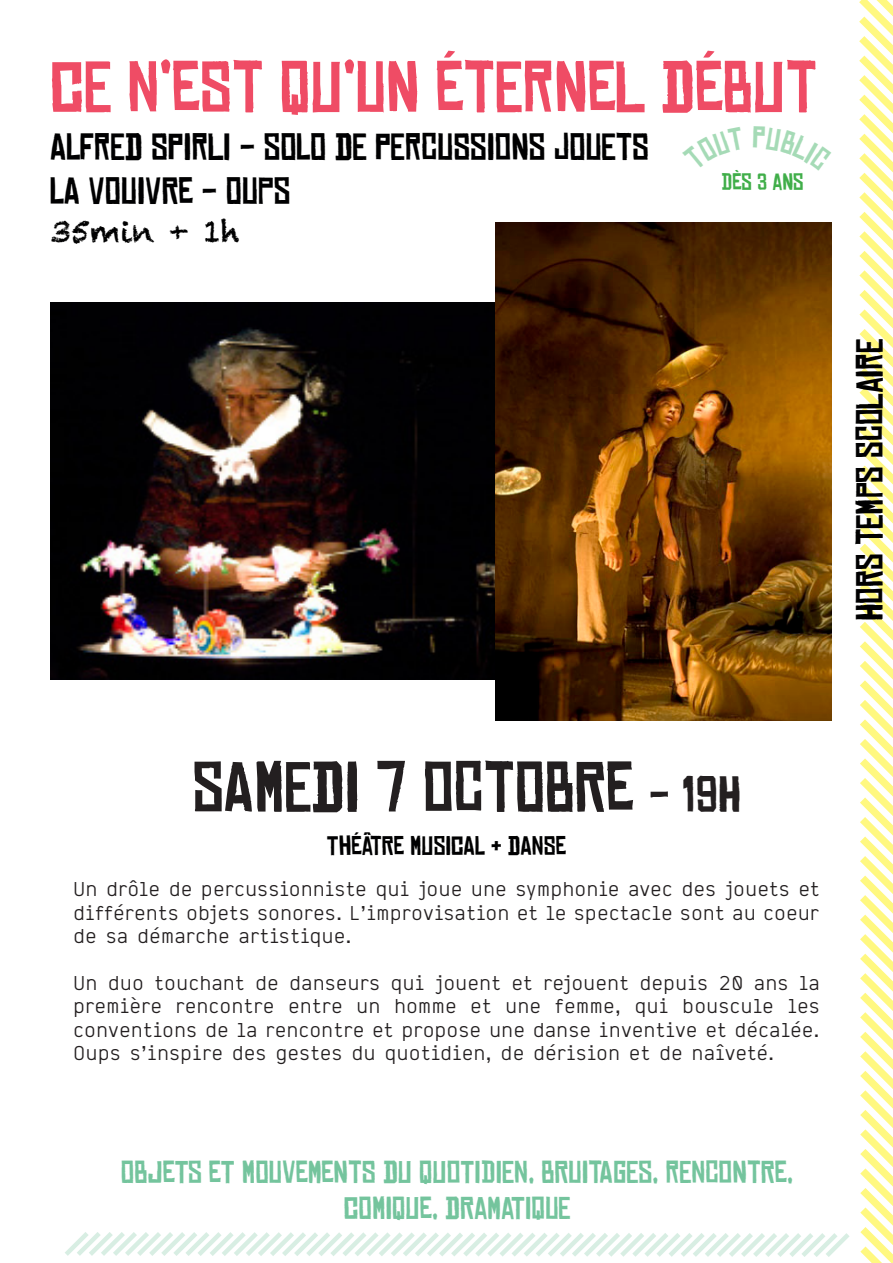
<style>
.page{position:relative;width:893px;height:1263px;background:#fff}
.page>*{position:absolute;margin:0;border:0;box-sizing:border-box;transform-origin:0 0}
.t1{font:69px "Chinese Rocks Rg";color:#ef4c65}
.t2{font:67.5px "Chinese Rocks Rg";color:#231f20}
.t3{font:36px "Chinese Rocks Rg";color:#000001}
.t4{font:30px/36px "Chinese Rocks Rg";color:#74c49d}
.t5{font:30px "Chalkduster";color:#000001}
.t6{font:25.5px "Chinese Rocks Rg";color:#000001}
.Style_de_paragraphe{font:22.5px "Chinese Rocks Rg";color:#40ae49}
.t7{font:19.5px/23.4px "Deck";color:#231f20;text-align:justify}
.s1{font-size:48px}
</style>
<div class="page">
<svg style="left:859px;top:0;width:34px;height:1263px"></svg>
<img style="left:50px;top:303px;width:446px;height:377px">
<img style="left:496px;top:222px;width:335px;height:498px">
<svg style="left:65px;top:1232px;width:785px;height:25px"></svg>
<p class="t1" style="left:50px;top:50px;width:769px">CE N’EST QU’UN ÉTERNEL DÉBUT</p>
<p class="t3" style="left:50px;top:128px;width:230px">ALFRED SPIRLI - SOLO</p>
<p class="t3" style="left:335px;top:128px;width:314px">DE PERCUSSIONS JOUETS</p>
<p class="t3" style="left:50px;top:171px;width:224px">LA VOUIVRE - OUPS</p>
<p class="t5" style="left:50px;top:214px;width:191px">35min + 1h</p>
<p class="Style_de_paragraphe" style="left:721px;top:170px;width:82px">DÈS 3 ANS</p>
<p class="t3" style="left:850px;top:621px;width:284px;rotate:-90deg">HORS TEMPS SCOLAIRE</p>
<p class="t2" style="left:193px;top:751px;width:550px">SAMEDI 7 OCTOBRE <span class="s1">- 19H</span></p>
<p class="t6" style="left:327px;top:832px;width:106px">THÉÂTRE MUSIC</p>
<p class="t6" style="left:464px;top:832px;width:92px">AL &amp; DANSE</p>
<p class="t7" style="left:73px;top:877px;width:748px">Un drôle de percussionniste qui joue une symphonie avec des jouets et différents objets sonores. L’improvisation et le spectacle sont au coeur de sa démarche artistique.</p>
<p class="t7" style="left:73px;top:971px;width:748px">Un duo touchant de danseurs qui jouent et rejouent depuis 20 ans la première rencontre entre un homme et une femme, qui bouscule les conventions de la rencontre et propose une danse inventive et décalée.<br>Oups s’inspire des gestes du quotidien, de dérision et de naîveté.</p>
<p class="t4" style="left:121px;top:1155px;width:41px">OBJETS</p>
<p class="t4" style="left:344px;top:1155px;width:451px;text-indent:-135px">ET MOUVEMENTS DU QUOTIDIEN, BRUITAGES, RENCONTRE,<br>COMIQUE, DRAMATIQUE</p>
</div>
